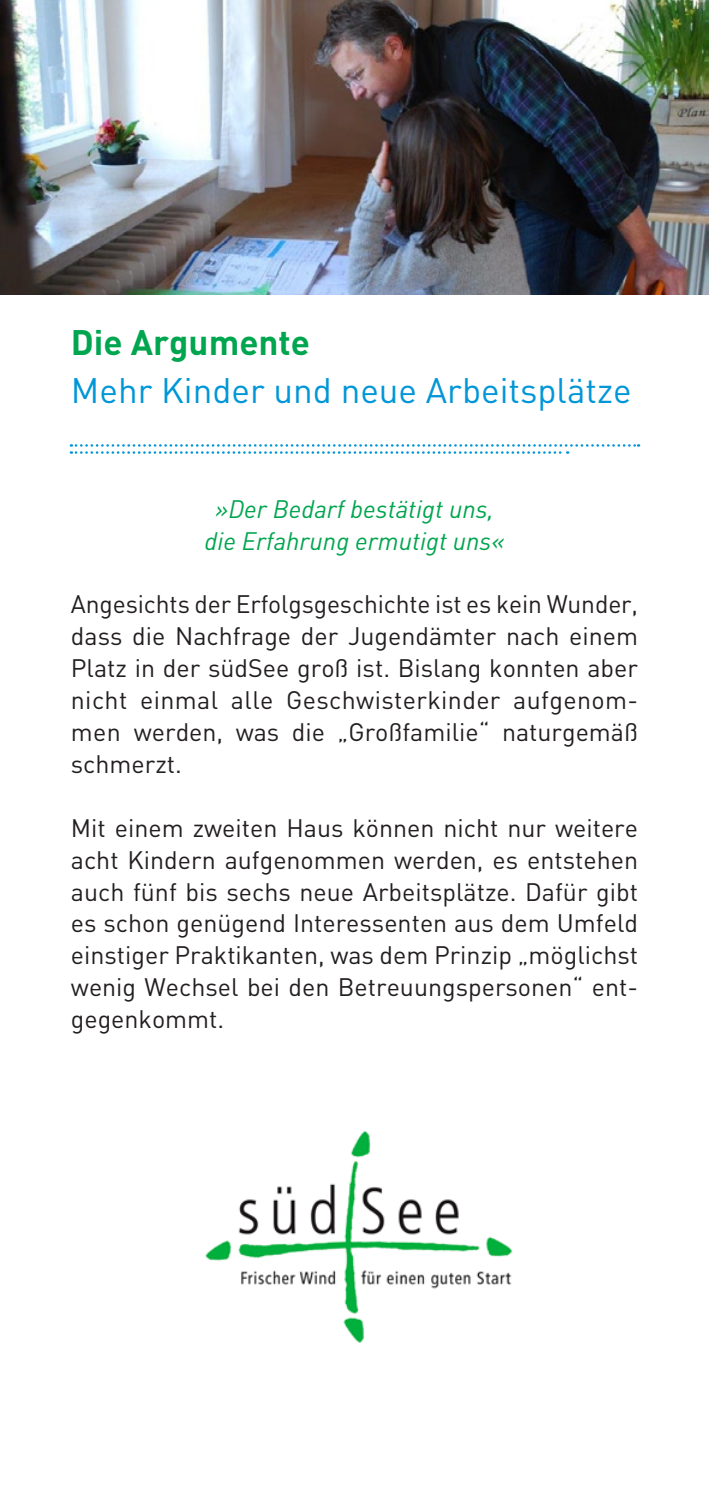
<style>
.page{position:relative;width:709px;height:1489px;background:#fff}
.page>*{position:absolute;margin:0;border:0;box-sizing:border-box;transform-origin:0 0}
.t1{font:35px "DIN";color:#0196d7}
.t2{font:700 35px "DIN";color:#00a54f}
.t3{font:25px/32px "DIN";color:#231f20;text-align:justify}
.t4{font:italic 25px/32px "DIN";color:#00a54f;text-align:center}
</style>
<div class="page">
<svg style="left:71px;top:444px;width:568px;height:10px"></svg>
<img style="left:0;top:0;width:709px;height:294px">
<img style="left:205px;top:1130px;width:308px;height:213px">
<h1 class="t2" style="left:71px;top:318px;width:241px">Die Argumente</h1>
<h1 class="t1" style="left:71px;top:370px;width:562px">Mehr Kinder und neue Arbeitsplätze</h1>
<p class="t4" style="left:204px;top:492px;width:302px">»Der Bedarf bestätigt uns, die Erfahrung ermutigt uns«</p>
<p class="t3" style="left:71px;top:588px;width:568px">Angesichts der Erfolgsgeschichte ist es kein Wunder, dass die Nachfrage der Jugendämter nach einem Platz in der südSee groß ist. Bislang konnten aber nicht einmal alle Geschwisterkinder aufgenom&shy;men werden, was die „Großfamilie“ naturgemäß schmerzt.</p>
<p class="t3" style="left:71px;top:812px;width:568px">Mit einem zweiten Haus können nicht nur weitere acht Kindern aufgenommen werden, es entstehen auch fünf bis sechs neue Arbeitsplätze. Dafür gibt es schon genügend Interessenten aus dem Umfeld einstiger Praktikanten, was dem Prinzip „möglichst wenig Wechsel bei den Betreuungspersonen“ ent&shy;gegenkommt.</p>
</div>
